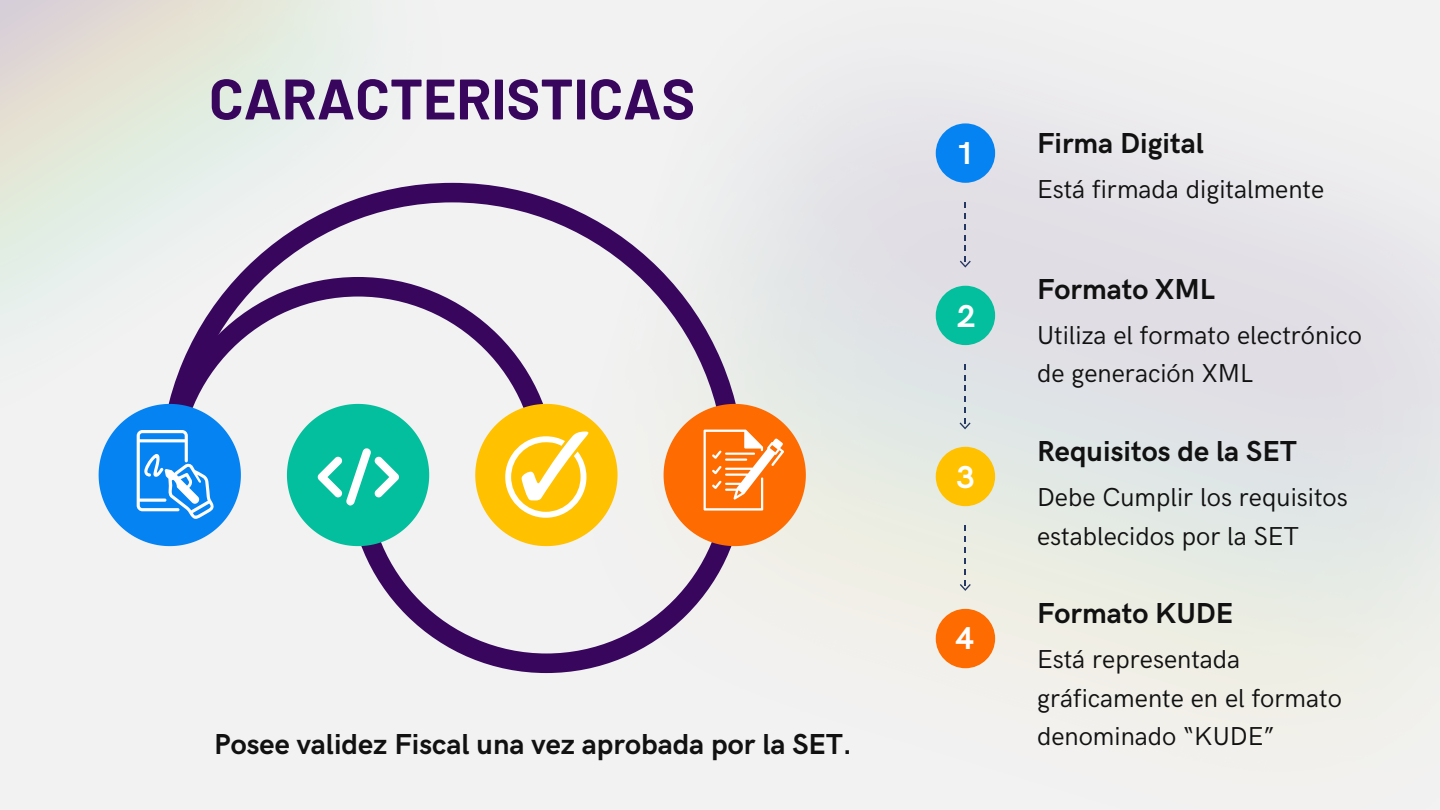
<style>
.page{position:relative;width:1440px;height:810px;background:#f2f2f2}
.page>*{position:absolute;margin:0;border:0;box-sizing:border-box;transform-origin:0 0}
.t1{font:700 57px "Barlow";color:#38065d}
.t2{font:700 31.7px "HK Grotesk";color:#fff}
.t3{font:700 29px "HK Grotesk";color:#111}
.t4{font:26px/38.2px "HK Grotesk";color:#111}
</style>
<div class="page">
<img style="left:744px;top:97px;width:696px;height:602px">
<svg style="left:160px;top:183px;width:584px;height:292px"></svg>
<svg style="left:355px;top:475px;width:384px;height:198px"></svg>
<svg style="left:160px;top:277px;width:396px;height:198px"></svg>
<div style="left:936px;top:123px;width:59px;height:60px;background:#0583f2;border-radius:50%"></div>
<div style="left:936px;top:286px;width:59px;height:59px;background:#04bf9d;border-radius:50%"></div>
<div style="left:936px;top:447px;width:59px;height:59px;background:#ffc100;border-radius:50%"></div>
<div style="left:936px;top:609px;width:59px;height:59px;background:#fd6b01;border-radius:50%"></div>
<svg style="left:965px;top:202px;width:1px;height:16px"></svg>
<svg style="left:960px;top:257px;width:11px;height:11px"></svg>
<svg style="left:960px;top:408px;width:11px;height:21px"></svg>
<svg style="left:965px;top:525px;width:1px;height:49px"></svg>
<svg style="left:960px;top:580px;width:11px;height:11px"></svg>
<svg style="left:99px;top:404px;width:142px;height:142px"></svg>
<svg style="left:287px;top:404px;width:142px;height:142px"></svg>
<svg style="left:475px;top:404px;width:143px;height:142px"></svg>
<svg style="left:664px;top:404px;width:142px;height:142px"></svg>
<h1 class="t1" style="left:209px;top:62px;width:488px">CARACTERISTICAS</h1>
<p class="t3" style="left:214px;top:728px;width:639px">Posee validez Fiscal una vez aprobada por la SET.</p>
<p class="t2" style="left:957px;top:135px;width:20px">1</p>
<p class="t2" style="left:957px;top:298px;width:20px">2</p>
<p class="t2" style="left:957px;top:459px;width:20px">3</p>
<p class="t2" style="left:956px;top:620px;width:20px">4</p>
<p class="t3" style="left:1037px;top:127px;width:168px">Firma Digital</p>
<p class="t4" style="left:1037px;top:171px;width:289px">Está firmada digitalmente</p>
<p class="t3" style="left:1037px;top:273px;width:179px">Formato XML</p>
<p class="t4" style="left:1037px;top:317px;width:327px">Utiliza el formato electrónico de generación XML</p>
<p class="t3" style="left:1037px;top:435px;width:261px">Requisitos de la SET</p>
<p class="t4" style="left:1037px;top:479px;width:312px">Debe Cumplir los requisitos establecidos por la SET</p>
<p class="t3" style="left:1037px;top:597px;width:198px">Formato KUDE</p>
<p class="t4" style="left:1037px;top:641px;width:306px">Está representada gráficamente en el formato denominado “KUDE”</p>
</div>
